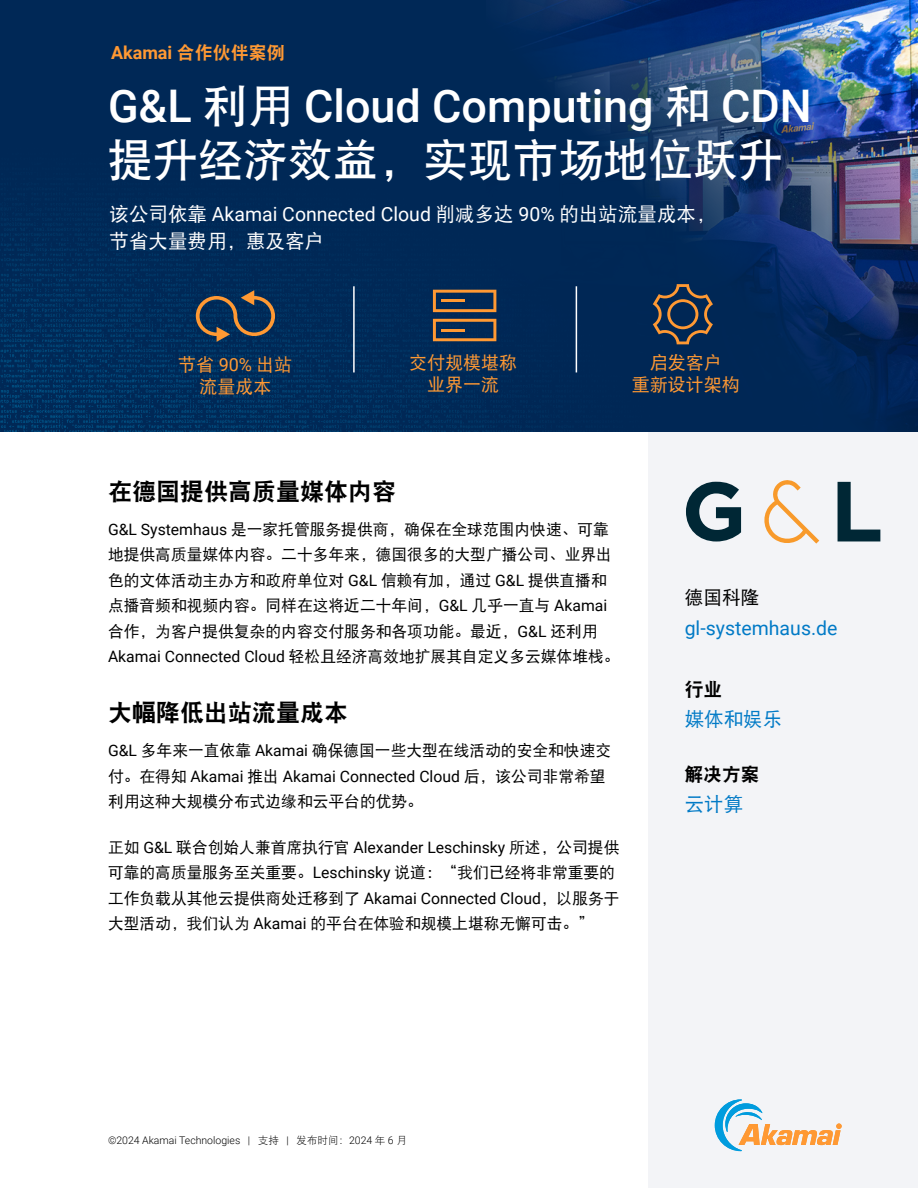
<style>
.page{position:relative;width:918px;height:1188px;background:#fff}
.page>*{position:absolute;margin:0;border:0;box-sizing:border-box;transform-origin:0 0}
.t1{font:500 45px/54px "Roboto";color:#fff}
.Heading_1{font:24px "DFP Hei W9";color:#000}
.t2{font:19.5px/27px "DFP Hei W5";color:#fff}
.Sidebar_Heading{font:19.5px "Roboto";color:#017ac6}
.t3{font:19.5px "DFP Hei W5";color:#017ac6}
.Sidebar_Heading-2{font:18.75px "DFP Hei W9";color:#000}
.Sidebar_Heading-3{font:18.75px "DFP Hei W5";color:#000}
.Feature_-_Benefites_-_Under_Icon{font:18px/21.6px "DFP Hei W5";color:#f93;text-align:center}
.Above_Title_-_Headline{font:700 18px "Roboto";color:#f93}
.Body{font:15.75px/25.5px "DFP Hei W5";color:#000}
.t4{font:300 10.5px "Roboto";color:#000}
.s1{font-family:"DFP Hei W9";font-weight:400}
.s2{font-family:"DFP Hei W7";font-weight:400}
.s3{font-family:"Roboto"}
.s4{font-family:"DFP Hei W3";font-weight:400}
</style>
<div class="page">
<img style="left:0;top:0;width:486px;height:432px">
<img style="left:486px;top:0;width:432px;height:432px">
<div style="left:648px;top:432px;width:270px;height:756px;background:#f3f4f7"></div>
<svg style="left:715px;top:1099px;width:127px;height:52px"></svg>
<svg style="left:764px;top:480px;width:55px;height:64px"></svg>
<svg style="left:838px;top:482px;width:42px;height:59px"></svg>
<svg style="left:686px;top:482px;width:55px;height:60px"></svg>
<hr style="left:353px;top:286px;width:2px;height:86px;background:#fff">
<hr style="left:576px;top:286px;width:1px;height:86px;background:#fff">
<svg style="left:653px;top:284px;width:60px;height:60px;background:#3a414d"></svg>
<svg style="left:433px;top:290px;width:63px;height:22px"></svg>
<hr style="left:441px;top:299px;width:24px;height:3px;background:#f93">
<svg style="left:433px;top:319px;width:63px;height:22px"></svg>
<hr style="left:441px;top:329px;width:24px;height:2px;background:#f93">
<svg style="left:196px;top:290px;width:79px;height:52px;background:#344252"></svg>
<p class="Above_Title_-_Headline" style="left:111px;top:39px;width:175px">Akamai <span class="s1">合作伙伴案例</span></p>
<p class="t1" style="left:108px;top:77px;width:705px">G&amp;L <span class="s2">利用</span> Cloud Computing <span class="s2">和</span> CDN<span class="s2">提升经济效益，实现市场地位跃升</span></p>
<p class="t2" style="left:110px;top:200px;width:608px">该公司依靠 <span class="s3">Akamai Connected Cloud</span> 削减多达 <span class="s3">90%</span> 的出站流量成本，节省大量费用，惠及客户</p>
<p class="Feature_-_Benefites_-_Under_Icon" style="left:178px;top:354px;width:116px">节省 <span class="s3">90%</span> 出站流量成本</p>
<p class="Feature_-_Benefites_-_Under_Icon" style="left:409px;top:352px;width:109px">交付规模堪称业界一流</p>
<p class="Feature_-_Benefites_-_Under_Icon" style="left:632px;top:352px;width:109px">启发客户<br>重新设计架构</p>
<p class="Heading_1" style="left:108px;top:478px;width:289px">在德国提供高质量媒体内容</p>
<p class="Body" style="left:108px;top:516px;width:513px"><span class="s3">G&amp;L Systemhaus</span> 是一家托管服务提供商，确保在全球范围内快速、可靠地提供高质量媒体内容。二十多年来，德国很多的大型广播公司、业界出色的文体活动主办方和政府单位对 <span class="s3">G&amp;L</span> 信赖有加，通过 <span class="s3">G&amp;L</span> 提供直播和点播音频和视频内容。同样在这将近二十年间，<span class="s3">G&amp;L</span> 几乎一直与 <span class="s3">Akamai</span>合作，为客户提供复杂的内容交付服务和各项功能。最近，<span class="s3">G&amp;L</span> 还利用<span class="s3">Akamai Connected Cloud</span> 轻松且经济高效地扩展其自定义多云媒体堆栈。</p>
<p class="Heading_1" style="left:108px;top:699px;width:241px">大幅降低出站流量成本</p>
<p class="Body" style="left:108px;top:737px;width:505px"><span class="s3">G&amp;L</span> 多年来一直依靠 <span class="s3">Akamai</span> 确保德国一些大型在线活动的安全和快速交付。在得知 <span class="s3">Akamai</span> 推出 <span class="s3">Akamai Connected Cloud</span> 后，该公司非常希望利用这种大规模分布式边缘和云平台的优势。</p>
<p class="Body" style="left:108px;top:834px;width:513px">正如 <span class="s3">G&amp;L</span> 联合创始人兼首席执行官 <span class="s3">Alexander Leschinsky</span> 所述，公司提供可靠的高质量服务至关重要。<span class="s3">Leschinsky</span> 说道：“我们已经将非常重要的工作负载从其他云提供商处迁移到了 <span class="s3">Akamai Connected Cloud</span>，以服务于大型活动，我们认为 <span class="s3">Akamai</span> 的平台在体验和规模上堪称无懈可击。”</p>
<p class="Sidebar_Heading-3" style="left:685px;top:587px;width:76px">德国科隆</p>
<p class="Sidebar_Heading" style="left:685px;top:614px;width:154px">gl-systemhaus.de</p>
<p class="Sidebar_Heading-2" style="left:685px;top:679px;width:39px">行业</p>
<p class="t3" style="left:685px;top:709px;width:99px">媒体和娱乐</p>
<p class="Sidebar_Heading-2" style="left:685px;top:764px;width:76px">解决方案</p>
<p class="t3" style="left:685px;top:794px;width:60px">云计算</p>
<p class="t4" style="left:108px;top:1133px;width:300px">©2024 Akamai Technologies | <span class="s4">支持</span> | <span class="s4">发布时间：</span>2024 <span class="s4">年</span> 6 <span class="s4">月</span></p>
</div>
